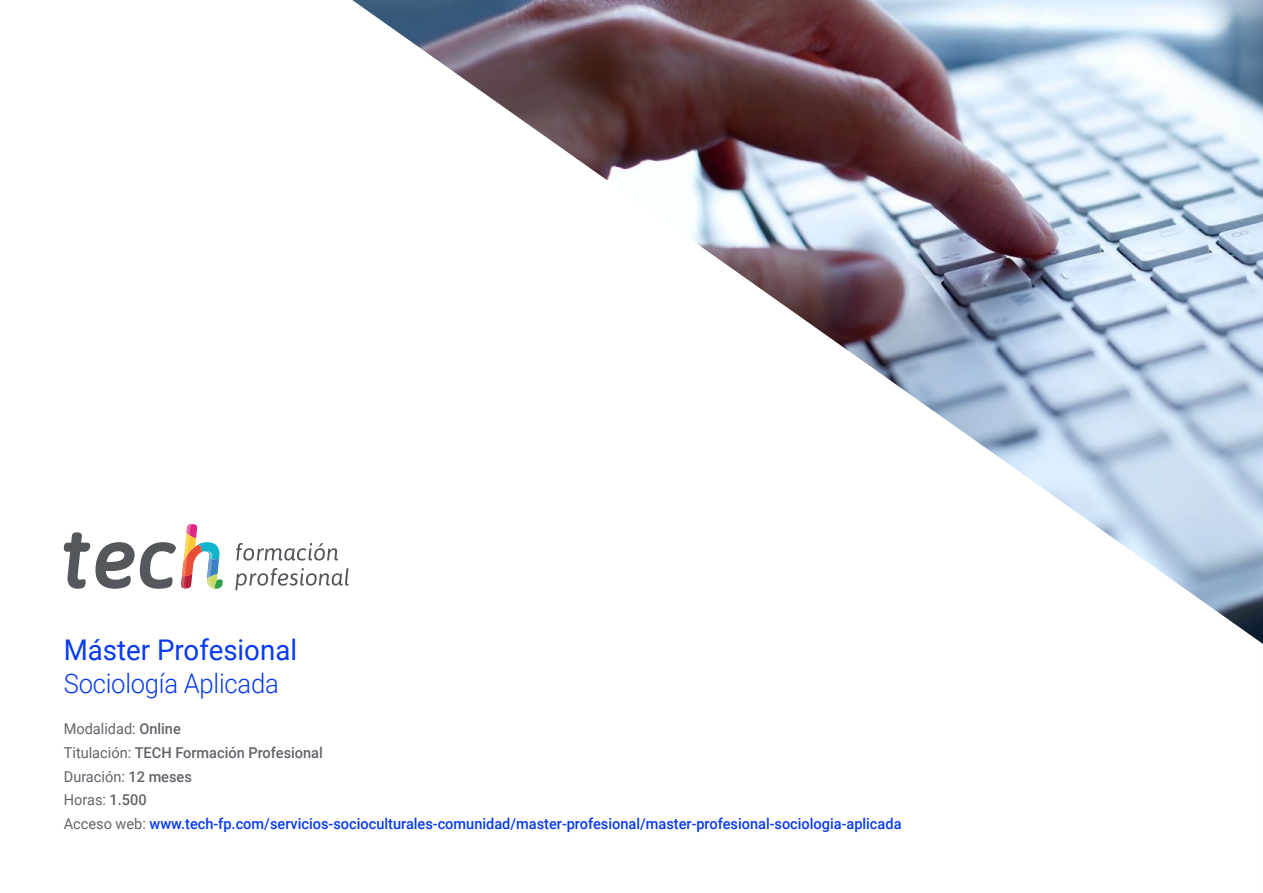
<style>
.page{position:relative;width:1263px;height:893px;background:#fff}
.page>*{position:absolute;margin:0;border:0;box-sizing:border-box;transform-origin:0 0}
.t1{font:28.5px "Roboto";color:#083bee}
.t2{font:300 27px "Roboto";letter-spacing:-.01em;color:#083bee;scale:.95 1}
.t3{font:500 15px/23.7px "Roboto";color:#083bee}
.s1{font-weight:400;color:#61646a}
.s2{color:#61646a}
</style>
<div class="page">
<img style="left:352px;top:0;width:911px;height:644px">
<svg style="left:64px;top:524px;width:159px;height:65px"></svg>
<svg style="left:236px;top:543px;width:102px;height:18px"></svg>
<svg style="left:235px;top:568px;width:114px;height:22px"></svg>
<h1 class="t1" style="left:64px;top:630px;width:235px">Máster Profesional</h1>
<h2 class="t2" style="left:64px;top:665px;width:228px">Sociología Aplicada</h2>
<p class="t3" style="left:64px;top:716px;width:839px"><span class="s1">Modalidad:</span> <span class="s2">Online<br></span><span class="s1">Titulación:</span> <span class="s2">TECH Formación Profesional<br></span><span class="s1">Duración:</span> <span class="s2">12 meses<br></span><span class="s1">Horas:</span> <span class="s2">1.500<br></span><span class="s1">Acceso web:</span> www.tech-fp.com/servicios-socioculturales-comunidad/master-profesional/master-profesional-sociologia-aplicada</p>
</div>
